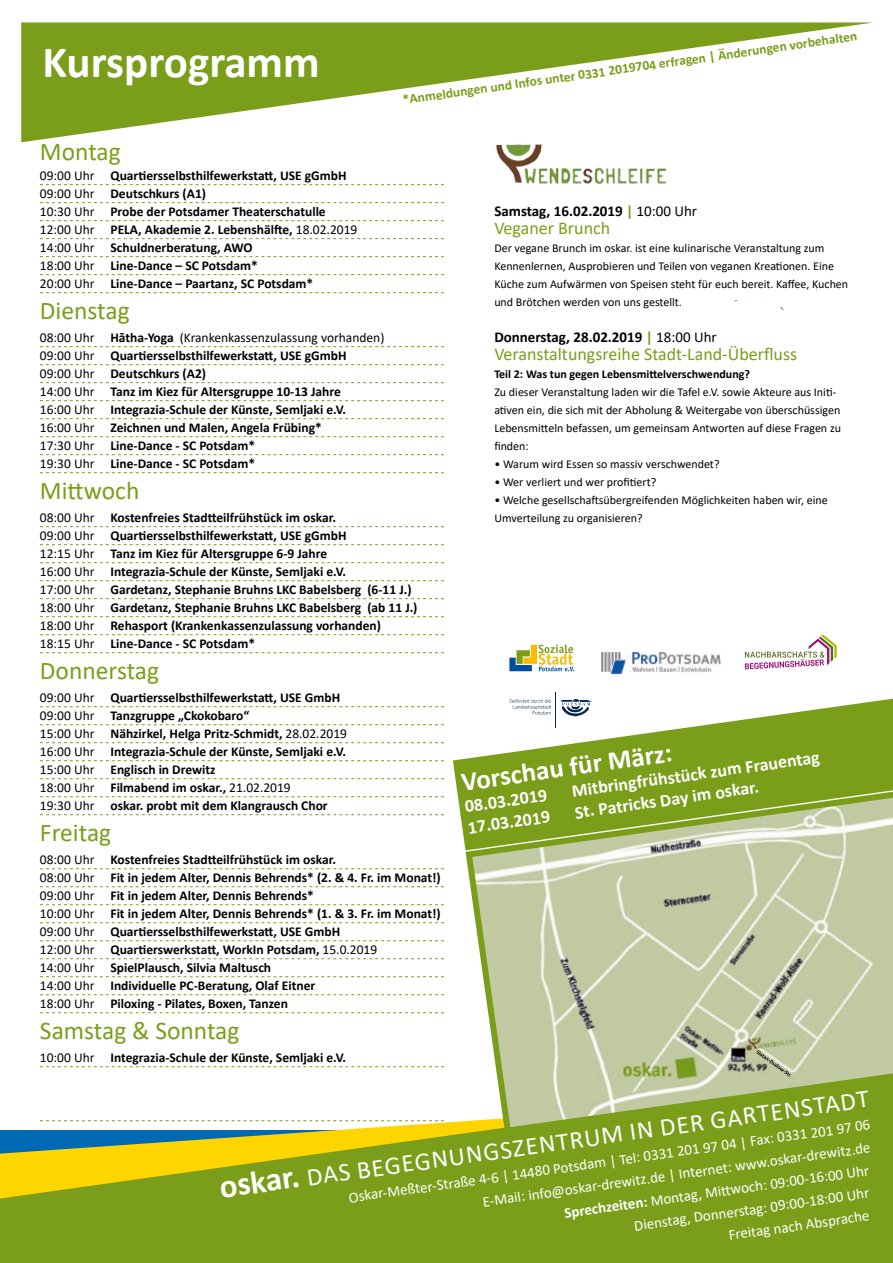
<style>
.page{position:relative;width:893px;height:1263px;background:#fff}
.page>*{position:absolute;margin:0;border:0;box-sizing:border-box;transform-origin:0 0}
.t1{font:700 45px "Calibri";color:#fff}
.t2{font:700 27px "Calibri";color:#fff}
.t3{font:25.5px "Calibri";color:#7a9e1a}
.t4{font:25.5px "Calibri";color:#fff}
.t5{font:700 18px "Calibri";color:#fff}
.t6{font:18px "Calibri";color:#7a9e1a}
.t7{font:15px "Calibri";color:#fff}
.t8{font:700 15px "Calibri";color:#000}
.t9{font:700 13.5px/18px "Calibri";color:#000}
.t10{font:700 13.5px "Calibri";color:#7a9e1a}
.t11{font:12px/18px "Calibri";color:#000}
.t12{font:700 12px "Calibri";color:#000}
.s1{font-weight:400}
.s2{color:#7a9e1a}
.s3{font-weight:700;font-size:33px}
.s4{font-weight:700}
</style>
<div class="page">
<svg style="left:21px;top:22px;width:850px;height:120px"></svg>
<svg style="left:0;top:1121px;width:893px;height:142px;background:#88a523"></svg>
<svg style="left:462px;top:850px;width:431px;height:287px;background:#bbc696"></svg>
<img style="left:601px;top:652px;width:120px;height:22px">
<svg style="left:509px;top:644px;width:65px;height:27px"></svg>
<svg style="left:745px;top:634px;width:92px;height:35px"></svg>
<hr style="left:555px;top:692px;width:1px;height:36px;background:#002851">
<svg style="left:453px;top:699px;width:440px;height:151px"></svg>
<svg style="left:460px;top:710px;width:433px;height:138px;fill:#7a9e1a"></svg>
<svg style="left:40px;top:184px;width:404px;height:1px"></svg>
<svg style="left:40px;top:202px;width:404px;height:1px"></svg>
<svg style="left:40px;top:220px;width:404px;height:1px"></svg>
<svg style="left:40px;top:238px;width:404px;height:1px"></svg>
<svg style="left:40px;top:256px;width:404px;height:1px"></svg>
<svg style="left:40px;top:274px;width:404px;height:1px"></svg>
<svg style="left:40px;top:292px;width:404px;height:1px"></svg>
<svg style="left:40px;top:346px;width:404px;height:1px"></svg>
<svg style="left:40px;top:364px;width:404px;height:1px"></svg>
<svg style="left:40px;top:382px;width:404px;height:1px"></svg>
<svg style="left:40px;top:400px;width:404px;height:1px"></svg>
<svg style="left:40px;top:418px;width:404px;height:1px"></svg>
<svg style="left:40px;top:436px;width:404px;height:1px"></svg>
<svg style="left:40px;top:454px;width:404px;height:1px"></svg>
<svg style="left:40px;top:472px;width:404px;height:1px"></svg>
<svg style="left:40px;top:526px;width:404px;height:1px"></svg>
<svg style="left:40px;top:544px;width:404px;height:1px"></svg>
<svg style="left:40px;top:562px;width:404px;height:1px"></svg>
<svg style="left:40px;top:580px;width:404px;height:1px"></svg>
<svg style="left:40px;top:598px;width:404px;height:1px"></svg>
<svg style="left:40px;top:616px;width:404px;height:1px"></svg>
<svg style="left:40px;top:634px;width:404px;height:1px"></svg>
<svg style="left:40px;top:652px;width:404px;height:1px"></svg>
<svg style="left:40px;top:706px;width:404px;height:1px"></svg>
<svg style="left:40px;top:724px;width:404px;height:1px"></svg>
<svg style="left:40px;top:742px;width:404px;height:1px"></svg>
<svg style="left:40px;top:760px;width:404px;height:1px"></svg>
<svg style="left:40px;top:778px;width:404px;height:1px"></svg>
<svg style="left:40px;top:796px;width:404px;height:1px"></svg>
<svg style="left:40px;top:814px;width:404px;height:1px"></svg>
<svg style="left:40px;top:868px;width:404px;height:1px"></svg>
<svg style="left:40px;top:886px;width:404px;height:1px"></svg>
<svg style="left:40px;top:904px;width:404px;height:1px"></svg>
<svg style="left:40px;top:922px;width:404px;height:1px"></svg>
<svg style="left:40px;top:940px;width:404px;height:1px"></svg>
<svg style="left:40px;top:958px;width:404px;height:1px"></svg>
<svg style="left:40px;top:976px;width:404px;height:1px"></svg>
<svg style="left:40px;top:994px;width:404px;height:1px"></svg>
<svg style="left:40px;top:1012px;width:404px;height:1px"></svg>
<svg style="left:40px;top:1066px;width:404px;height:1px"></svg>
<svg style="left:40px;top:1120px;width:404px;height:1px"></svg>
<img style="left:488px;top:133px;width:193px;height:51px">
<h1 class="t1" style="left:43px;top:31px;width:279px">Kursprogramm</h1>
<p class="t10" style="left:402px;top:90px;width:460px;rotate:-8deg">*Anmeldungen und Infos unter 0331 2019704 erfragen | Änderungen vorbehalten</p>
<h3 class="t3" style="left:40px;top:134px;width:82px">Montag</h3>
<p class="t9" style="left:40px;top:166px;width:319px"><span class="s1">09:00 Uhr</span> Quartiersselbsthilfewerkstatt, USE gGmbH <span class="s1">09:00 Uhr</span> Deutschkurs (A1)<br><span class="s1">10:30 Uhr</span> Probe der Potsdamer Theaterschatulle <span class="s1">12:00 Uhr</span> PELA, Akademie 2. Lebenshälfte, <span class="s1">18.02.2019<br>14:00 Uhr</span> Schuldnerberatung, AWO<br><span class="s1">18:00 Uhr</span> Line-Dance – SC Potsdam*<br><span class="s1">20:00 Uhr</span> Line-Dance – Paartanz, SC Potsdam*</p>
<h3 class="t3" style="left:40px;top:293px;width:91px">Dienstag</h3>
<p class="t9" style="left:40px;top:328px;width:346px"><span class="s1">08:00 Uhr</span> Hātha-Yoga <span class="s1">(Krankenkassenzulassung vorhanden)<br>09:00 Uhr</span> Quartiersselbsthilfewerkstatt, USE gGmbH<br><span class="s1">09:00 Uhr</span> Deutschkurs (A2)<br><span class="s1">14:00 Uhr</span> Tanz im Kiez für Altersgruppe 10-13 Jahre<br><span class="s1">16:00 Uhr</span> Integrazia-Schule der Künste, Semljaki e.V.<br><span class="s1">16:00 Uhr</span> Zeichnen und Malen, Angela Frübing*<br><span class="s1">17:30 Uhr</span> Line-Dance - SC Potsdam*<br><span class="s1">19:30 Uhr</span> Line-Dance - SC Potsdam*</p>
<h3 class="t3" style="left:40px;top:473px;width:101px">Mittwoch</h3>
<p class="t9" style="left:40px;top:508px;width:379px"><span class="s1">08:00 Uhr</span> Kostenfreies Stadtteilfrühstück im oskar.<br><span class="s1">09:00 Uhr</span> Quartiersselbsthilfewerkstatt, USE gGmbH<br><span class="s1">12:15 Uhr</span> Tanz im Kiez für Altersgruppe 6-9 Jahre<br><span class="s1">16:00 Uhr</span> Integrazia-Schule der Künste, Semljaki e.V.<br><span class="s1">17:00 Uhr</span> Gardetanz, Stephanie Bruhns LKC Babelsberg (6-11 J.)<br><span class="s1">18:00 Uhr</span> Gardetanz, Stephanie Bruhns LKC Babelsberg (ab 11 J.)<br><span class="s1">18:00 Uhr</span> Rehasport (Krankenkassenzulassung vorhanden)<br><span class="s1">18:15 Uhr</span> Line-Dance - SC Potsdam*</p>
<h3 class="t3" style="left:40px;top:653px;width:121px">Donnerstag</h3>
<p class="t9" style="left:40px;top:688px;width:309px"><span class="s1">09:00 Uhr</span> Quartiersselbsthilfewerkstatt, USE GmbH <span class="s1">09:00 Uhr</span> Tanzgruppe „Ckokobaro“<br><span class="s1">15:00 Uhr</span> Nähzirkel, Helga Pritz-Schmidt, <span class="s1">28.02.2019<br>16:00 Uhr</span> Integrazia-Schule der Künste, Semljaki e.V.<br><span class="s1">15:00 Uhr</span> Englisch in Drewitz<br><span class="s1">18:00 Uhr</span> Filmabend im oskar., <span class="s1">21.02.2019<br>19:30 Uhr</span> oskar. probt mit dem Klangrausch Chor</p>
<h3 class="t3" style="left:40px;top:815px;width:73px">Freitag</h3>
<p class="t9" style="left:40px;top:850px;width:402px"><span class="s1">08:00 Uhr</span> Kostenfreies Stadtteilfrühstück im oskar.<br><span class="s1">08:00 Uhr</span> Fit in jedem Alter, Dennis Behrends* (2. &amp; 4. Fr. im Monat!)<br><span class="s1">09:00 Uhr</span> Fit in jedem Alter, Dennis Behrends*<br><span class="s1">10:00 Uhr</span> Fit in jedem Alter, Dennis Behrends* (1. &amp; 3. Fr. im Monat!)<br><span class="s1">09:00 Uhr</span> Quartiersselbsthilfewerkstatt, USE GmbH<br><span class="s1">12:00 Uhr</span> Quartierswerkstatt, WorkIn Potsdam, <span class="s1">15.0.2019<br>14:00 Uhr</span> SpielPlausch, Silvia Maltusch<br><span class="s1">14:00 Uhr</span> Individuelle PC-Beratung, Olaf Eitner<br><span class="s1">18:00 Uhr</span> Piloxing - Pilates, Boxen, Tanzen</p>
<h3 class="t3" style="left:40px;top:1013px;width:201px">Samstag &amp; Sonntag</h3>
<p class="t9" style="left:40px;top:1048px;width:308px"><span class="s1">10:00 Uhr</span> Integrazia-Schule der Künste, Semljaki e.V.</p>
<p class="t8" style="left:494px;top:200px;width:204px">Samstag, 16.02.2019 <span class="s2">|</span> <span class="s1">10:00 Uhr</span></p>
<h3 class="t6" style="left:494px;top:216px;width:117px">Veganer Brunch</h3>
<p class="t11" style="left:494px;top:239px;width:355px">Der vegane Brunch im oskar. ist eine kulinarische Veranstaltung zum Kennenlernen, Ausprobieren und Teilen von veganen Kreationen. Eine Küche zum Aufwärmen von Speisen steht für euch bereit. Kaffee, Kuchen und Brötchen werden von uns gestellt.</p>
<p class="t8" style="left:494px;top:326px;width:224px">Donnerstag, 28.02.2019 <span class="s2">|</span> <span class="s1">18:00 Uhr</span></p>
<h3 class="t6" style="left:494px;top:342px;width:304px">Veranstaltungsreihe Stadt-Land-Überfluss</h3>
<p class="t12" style="left:494px;top:366px;width:257px">Teil 2: Was tun gegen Lebensmittelverschwendung?</p>
<p class="t11" style="left:494px;top:383px;width:348px">Zu dieser Veranstaltung laden wir die Tafel e.V. sowie Akteure aus Initi&shy;ativen ein, die sich mit der Abholung &amp; Weitergabe von überschüssigen Lebensmitteln befassen, um gemeinsam Antworten auf diese Fragen zu finden:</p>
<p class="t11" style="left:494px;top:455px;width:227px">• Warum wird Essen so massiv verschwendet?</p>
<p class="t11" style="left:494px;top:473px;width:164px">• Wer verliert und wer profitiert?</p>
<p class="t11" style="left:494px;top:491px;width:335px">• Welche gesellschaftsübergreifenden Möglichkeiten haben wir, eine<br>Umverteilung zu organisieren?</p>
<h2 class="t2" style="left:459px;top:763px;width:214px;rotate:-8deg">Vorschau für März:</h2>
<h3 class="t5" style="left:463px;top:794px;width:84px;rotate:-8deg">08.03.2019</h3>
<h3 class="t5" style="left:570px;top:779px;width:251px;rotate:-8deg">Mitbringfrühstück zum Frauentag</h3>
<h3 class="t5" style="left:573px;top:800px;width:187px;rotate:-8deg">St. Patricks Day im oskar.</h3>
<h3 class="t5" style="left:466px;top:815px;width:84px;rotate:-8deg">17.03.2019</h3>
<h3 class="t4" style="left:218px;top:1172px;width:657px;rotate:-8deg"><span class="s3">oskar.</span> DAS BEGEGNUNGSZENTRUM IN DER GARTENSTADT</h3>
<p class="t7" style="left:347px;top:1187px;width:528px;rotate:-8deg">Oskar-Meßter-Straße 4-6 | 14480 Potsdam | Tel: 0331 201 97 04 | Fax: 0331 201 97 06</p>
<p class="t7" style="left:481px;top:1191px;width:393px;rotate:-8deg">E-Mail: info@oskar-drewitz.de | Internet: www.oskar-drewitz.de</p>
<p class="t7" style="left:563px;top:1202px;width:309px;rotate:-8deg"><span class="s4">Sprechzeiten:</span> Montag, Mitt woch: 09:00-16:00 Uhr</p>
<p class="t7" style="left:633px;top:1215px;width:239px;rotate:-8deg">Dienstag, Donnerstag: 09:00-18:00 Uhr</p>
<p class="t7" style="left:727px;top:1225px;width:144px;rotate:-8deg">Freitag nach Absprache</p>
</div>
